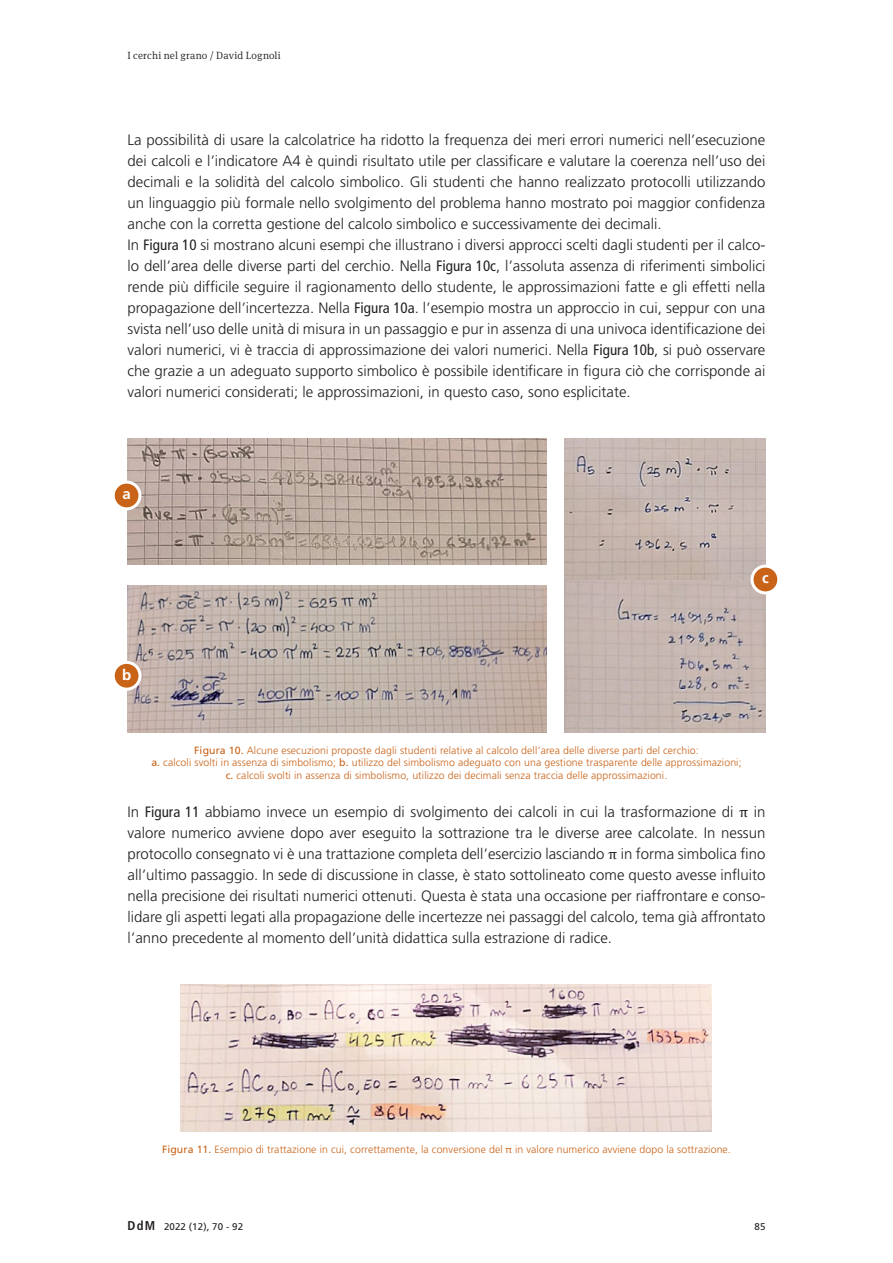
<style>
.page{position:relative;width:893px;height:1263px;background:#fff}
.page>*{position:absolute;margin:0;border:0;box-sizing:border-box;transform-origin:0 0}
.Normal_2{font:300 15px/21px "Frutiger LT Pro";color:#231f20;text-align:justify}
.numero_pagina{font:700 15px "Frutiger LT Pro";color:#fff}
.t1{font:12.75px "Frutiger LT 67 Bd Cn";color:#231f20}
.dida{font:300 10.5px "Frutiger LT Pro";letter-spacing:.01em;color:#c96318}
.t2{font:300 10.5px "Meta Serif OT";letter-spacing:.015em;color:#231f20}
.cit_piè_di_pagina{font:9.75px "Frutiger LT Pro";letter-spacing:.01em;color:#231f20}
.s1{font-family:"Frutiger LT 57 Cn";font-weight:400}
.s2{font-weight:400}
.s3{font-family:"Cambria Math";font-weight:400}
</style>
<div class="page">
<img style="left:128px;top:586px;width:419px;height:147px">
<img style="left:128px;top:439px;width:419px;height:126px">
<img style="left:565px;top:439px;width:200px;height:294px">
<div style="left:113px;top:482px;width:27px;height:27px;background:#c96318;border-radius:50%"></div>
<div style="left:112px;top:481px;width:29px;height:29px;border:3px solid #fff;border-radius:50%"></div>
<div style="left:113px;top:662px;width:27px;height:27px;background:#c96318;border-radius:50%"></div>
<div style="left:112px;top:661px;width:29px;height:30px;border:3px solid #fff;border-radius:50%"></div>
<div style="left:752px;top:566px;width:27px;height:27px;background:#c96318;border-radius:50%"></div>
<div style="left:750px;top:565px;width:30px;height:29px;border:3px solid #fff;border-radius:50%"></div>
<img style="left:181px;top:985px;width:531px;height:147px">
<p class="t2" style="left:128px;top:49px;width:155px">I cerchi nel grano / David Lognoli</p>
<p class="Normal_2" style="left:128px;top:129px;width:639px">La possibilità di usare la calcolatrice ha ridotto la frequenza dei meri errori numerici nell’esecuzione dei calcoli e l’indicatore A4 è quindi risultato utile per classificare e valutare la coerenza nell’uso dei decimali e la solidità del calcolo simbolico. Gli studenti che hanno realizzato protocolli utilizzando un linguaggio più formale nello svolgimento del problema hanno mostrato poi maggior confidenza anche con la corretta gestione del calcolo simbolico e successivamente dei decimali.</p>
<p class="Normal_2" style="left:128px;top:234px;width:639px">In <span class="s1">Figura 10</span> si mostrano alcuni esempi che illustrano i diversi approcci scelti dagli studenti per il calco&shy;lo dell’area delle diverse parti del cerchio. Nella <span class="s1">Figura 10c</span>, l’assoluta assenza di riferimenti simbolici rende più difficile seguire il ragionamento dello studente, le approssimazioni fatte e gli effetti nella propagazione dell’incertezza. Nella <span class="s1">Figura 10a</span>. l’esempio mostra un approccio in cui, seppur con una svista nell’uso delle unità di misura in un passaggio e pur in assenza di una univoca identificazione dei valori numerici, vi è traccia di approssimazione dei valori numerici. Nella <span class="s1">Figura 10b</span>, si può osservare che grazie a un adeguato supporto simbolico è possibile identificare in figura ciò che corrisponde ai valori numerici considerati; le approssimazioni, in questo caso, sono esplicitate.</p>
<p class="numero_pagina" style="left:122px;top:485px;width:10px">a</p>
<p class="numero_pagina" style="left:122px;top:666px;width:11px">b</p>
<p class="numero_pagina" style="left:762px;top:569px;width:8px">c</p>
<p class="dida" style="left:194px;top:744px;width:506px"><span class="s2">Figura 10.</span> Alcune esecuzioni proposte dagli studenti relative al calcolo dell’area delle diverse parti del cerchio:</p>
<p class="dida" style="left:151px;top:756px;width:592px"><span class="s2">a.</span> calcoli svolti in assenza di simbolismo; <span class="s2">b.</span> utilizzo del simbolismo adeguato con una gestione trasparente delle approssimazioni;</p>
<p class="dida" style="left:226px;top:769px;width:443px"><span class="s2">c.</span> calcoli svolti in assenza di simbolismo, utilizzo dei decimali senza traccia delle approssimazioni.</p>
<p class="Normal_2" style="left:128px;top:801px;width:639px">In <span class="s1">Figura 11</span> abbiamo invece un esempio di svolgimento dei calcoli in cui la trasformazione di <span class="s3">π</span> in valore numerico avviene dopo aver eseguito la sottrazione tra le diverse aree calcolate. In nessun protocollo consegnato vi è una trattazione completa dell’esercizio lasciando <span class="s3">π</span> in forma simbolica fino all’ultimo passaggio. In sede di discussione in classe, è stato sottolineato come questo avesse influito nella precisione dei risultati numerici ottenuti. Questa è stata una occasione per riaffrontare e conso&shy;lidare gli aspetti legati alla propagazione delle incertezze nei passaggi del calcolo, tema già affrontato l’anno precedente al momento dell’unità didattica sulla estrazione di radice.</p>
<p class="dida" style="left:162px;top:1143px;width:570px"><span class="s2">Figura 11.</span> Esempio di trattazione in cui, correttamente, la conversione del π in valore numerico avviene dopo la sottrazione.</p>
<p class="t1" style="left:128px;top:1218px;width:29px">DdM</p>
<p class="cit_piè_di_pagina" style="left:754px;top:1221px;width:12px">85</p>
<p class="cit_piè_di_pagina" style="left:164px;top:1221px;width:81px">2022 (12), 70 - 92</p>
</div>
